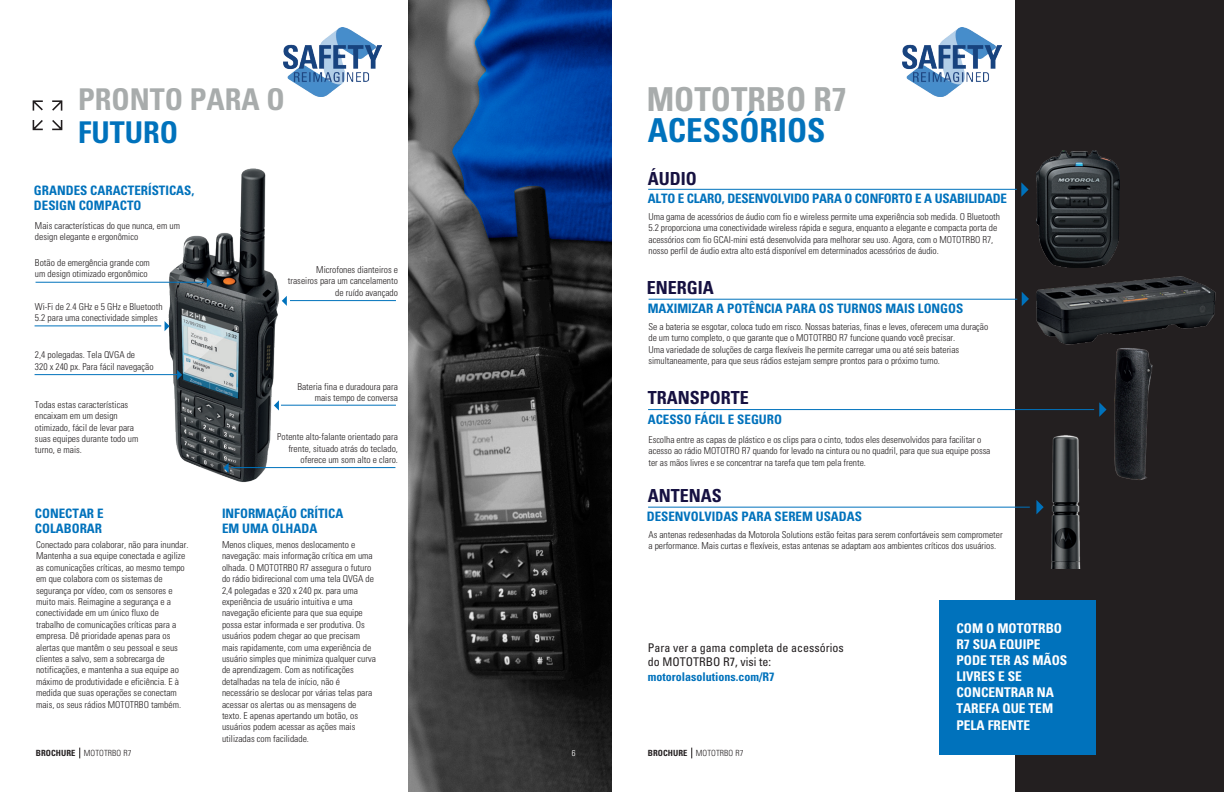
<style>
.page{position:relative;width:1224px;height:792px;background:#fff}
.page>*{position:absolute;margin:0;border:0;box-sizing:border-box;transform-origin:0 0}
.t1{font:700 condensed 33px "Univers";color:#a8acac}
.t2{font:700 condensed 33px "Univers";color:#0072bc}
.t3{font:700 condensed 30px "Univers";color:#a8acac}
.t4{font:700 condensed 30px "Univers";color:#0072bc}
.t5{font:700 condensed 18px "Univers";color:#161141}
.t6{font:700 condensed 13.4px/16.1px "Univers";color:#fff}
.t7{font:700 condensed 13px/15.6px "Univers";color:#0072bc}
.t8{font:condensed 12px/14.4px "Univers";color:#231f20}
.t9{font:700 condensed 12px "Univers";color:#0072bc}
.t10{font:300 condensed 9.5px/11.4px "Univers";color:#231f20}
.t11{font:300 condensed 8.5px "Univers";letter-spacing:.01em;color:#231f20}
.t12{font:300 condensed 8.5px "Univers";color:#fff}
.s1{font-weight:700}
</style>
<div class="page">
<div style="left:1016px;top:0;width:208px;height:792px;background:#231f20"></div>
<svg style="left:32px;top:100px;width:31px;height:31px"></svg>
<img style="left:408px;top:0;width:204px;height:792px">
<div style="left:939px;top:600px;width:156px;height:155px;background:#0072bc"></div>
<hr style="left:648px;top:189px;width:369px;height:1px;background:#0072bc">
<hr style="left:649px;top:299px;width:368px;height:1px;background:#0072bc">
<hr style="left:648px;top:409px;width:446px;height:1px;background:#0072bc">
<hr style="left:648px;top:507px;width:382px;height:1px;background:#0072bc">
<img style="left:1036px;top:151px;width:83px;height:108px">
<img style="left:1036px;top:259px;width:180px;height:86px">
<img style="left:1105px;top:330px;width:62px;height:150px">
<img style="left:1051px;top:435px;width:30px;height:133px">
<svg style="left:1036px;top:500px;width:8px;height:14px"></svg>
<svg style="left:1099px;top:402px;width:8px;height:15px"></svg>
<svg style="left:1022px;top:292px;width:7px;height:14px"></svg>
<svg style="left:1021px;top:182px;width:8px;height:15px"></svg>
<img style="left:159px;top:168px;width:131px;height:314px">
<hr style="left:35px;top:374px;width:142px;height:1px;background:#0072bc">
<hr style="left:35px;top:325px;width:126px;height:1px;background:#0072bc">
<hr style="left:290px;top:300px;width:106px;height:1px;background:#0072bc">
<hr style="left:281px;top:405px;width:115px;height:1px;background:#0072bc">
<hr style="left:231px;top:467px;width:164px;height:1px;background:#0072bc">
<hr style="left:36px;top:282px;width:168px;height:1px;background:#0072bc">
<svg style="left:177px;top:370px;width:5px;height:10px"></svg>
<svg style="left:165px;top:321px;width:5px;height:10px"></svg>
<svg style="left:282px;top:296px;width:5px;height:10px"></svg>
<svg style="left:274px;top:400px;width:5px;height:11px"></svg>
<svg style="left:224px;top:463px;width:5px;height:10px"></svg>
<svg style="left:207px;top:277px;width:5px;height:11px"></svg>
<img style="left:283px;top:28px;width:99px;height:68px">
<img style="left:903px;top:28px;width:98px;height:68px">
<h2 class="t3" style="left:78px;top:81px;width:208px">PRONTO PARA O</h2>
<h2 class="t4" style="left:78px;top:114px;width:101px">FUTURO</h2>
<h3 class="t7" style="left:34px;top:182px;width:162px">GRANDES CARACTERÍSTICAS,<br>DESIGN COMPACTO</h3>
<p class="t10" style="left:35px;top:220px;width:147px">Mais características do que nunca, em um design elegante e ergonômico</p>
<p class="t10" style="left:35px;top:257px;width:116px">Botão de emergência grande com um design otimizado ergonômico</p>
<p class="t10" style="left:35px;top:301px;width:129px">Wi-Fi de 2.4 GHz e 5 GHz e Bluetooth<br>5.2 para uma conectividade simples</p>
<p class="t10" style="left:35px;top:349px;width:120px">2,4 polegadas. Tela QVGA de<br>320 x 240 px. Para fácil navegação</p>
<p class="t10" style="left:35px;top:399px;width:105px">Todas estas características encaixam em um design otimizado, fácil de levar para suas equipes durante todo um turno, e mais.</p>
<h3 class="t7" style="left:35px;top:505px;width:70px">CONECTAR E<br>COLABORAR</h3>
<p class="t10" style="left:288px;top:264px;width:112px;text-align:right">Microfones dianteiros e traseiros para um cancelamento de ruído avançado</p>
<p class="t10" style="left:297px;top:381px;width:102px;text-align:right">Bateria fina e duradoura para mais tempo de conversa</p>
<p class="t10" style="left:277px;top:431px;width:122px;text-align:right">Potente alto-falante orientado para frente, situado atrás do teclado, oferece um som alto e claro.</p>
<h3 class="t7" style="left:222px;top:505px;width:123px">INFORMAÇÃO CRÍTICA<br>EM UMA OLHADA</h3>
<p class="t10" style="left:36px;top:539px;width:154px">Conectado para colaborar, não para inundar.<br>Mantenha a sua equipe conectada e agilize as comunicações críticas, ao mesmo tempo em que colabora com os sistemas de segurança por vídeo, com os sensores e muito mais. Reimagine a segurança e a conectividade em um único fluxo de trabalho de comunicações críticas para a empresa. Dê prioridade apenas para os alertas que mantêm o seu pessoal e seus clientes a salvo, sem a sobrecarga de notificações, e mantenha a sua equipe ao máximo de produtividade e eficiência. E à medida que suas operações se conectam mais, os seus rádios MOTOTRBO também.</p>
<p class="t10" style="left:222px;top:539px;width:156px">Menos cliques, menos deslocamento e navegação: mais informação crítica em uma olhada. O MOTOTRBO R7 assegura o futuro do rádio bidirecional com uma tela QVGA de 2,4 polegadas e 320 x 240 px. para uma experiência de usuário intuitiva e uma navegação eficiente para que sua equipe possa estar informada e ser produtiva. Os usuários podem chegar ao que precisam mais rapidamente, com uma experiência de usuário simples que minimiza qualquer curva de aprendizagem. Com as notificações detalhadas na tela de início, não é necessário se deslocar por várias telas para acessar os alertas ou as mensagens de texto. E apenas apertando um botão, os usuários podem acessar as ações mais utilizadas com facilidade.</p>
<h1 class="t1" style="left:647px;top:79px;width:201px">MOTOTRBO R7</h1>
<h1 class="t2" style="left:648px;top:110px;width:179px">ACESSÓRIOS</h1>
<h3 class="t5" style="left:648px;top:167px;width:50px">ÁUDIO</h3>
<h3 class="t7" style="left:648px;top:191px;width:361px">ALTO E CLARO, DESENVOLVIDO PARA O CONFORTO E A USABILIDADE</h3>
<p class="t10" style="left:649px;top:211px;width:353px">Uma gama de acessórios de áudio com fio e wireless permite uma experiência sob medida. O Bluetooth 5.2 proporciona uma conectividade wireless rápida e segura, enquanto a elegante e compacta porta de acessórios com fio GCAI-mini está desenvolvida para melhorar seu uso. Agora, com o MOTOTRBO R7, nosso perfil de áudio extra alto está disponível em determinados acessórios de áudio.</p>
<h3 class="t5" style="left:647px;top:277px;width:69px">ENERGIA</h3>
<h3 class="t7" style="left:648px;top:301px;width:317px">MAXIMIZAR A POTÊNCIA PARA OS TURNOS MAIS LONGOS</h3>
<p class="t10" style="left:649px;top:321px;width:341px">Se a bateria se esgotar, coloca tudo em risco. Nossas baterias, finas e leves, oferecem uma duração de um turno completo, o que garante que o MOTOTRBO R7 funcione quando você precisar.<br>Uma variedade de soluções de carga flexíveis lhe permite carregar uma ou até seis baterias simultaneamente, para que seus rádios estejam sempre prontos para o próximo turno.</p>
<h3 class="t5" style="left:648px;top:387px;width:103px">TRANSPORTE</h3>
<h3 class="t7" style="left:648px;top:411px;width:136px">ACESSO FÁCIL E SEGURO</h3>
<p class="t10" style="left:649px;top:434px;width:344px">Escolha entre as capas de plástico e os clips para o cinto, todos eles desenvolvidos para facilitar o acesso ao rádio MOTOTRO R7 quando for levado na cintura ou no quadril, para que sua equipe possa ter as mãos livres e se concentrar na tarefa que tem pela frente.</p>
<h3 class="t5" style="left:648px;top:484px;width:76px">ANTENAS</h3>
<h3 class="t7" style="left:647px;top:508px;width:217px">DESENVOLVIDAS PARA SEREM USADAS</h3>
<p class="t10" style="left:649px;top:529px;width:356px">As antenas redesenhadas da Motorola Solutions estão feitas para serem confortáveis sem comprometer a performance. Mais curtas e flexíveis, estas antenas se adaptam aos ambientes críticos dos usuários.</p>
<p class="t8" style="left:648px;top:640px;width:197px">Para ver a gama completa de acessórios do MOTOTRBO R7, visi te:</p>
<p class="t9" style="left:648px;top:669px;width:128px">motorolasolutions.com/R7</p>
<h3 class="t6" style="left:956px;top:620px;width:112px">COM O MOTOTRBO<br>R7 SUA EQUIPE<br>PODE TER AS MÃOS<br>LIVRES E SE<br>CONCENTRAR NA<br>TAREFA QUE TEM<br>PELA FRENTE</h3>
<p class="t12" style="left:572px;top:748px;width:5px">6</p>
<p class="t11" style="left:36px;top:748px;width:97px"><span class="s1">BROCHURE</span> MOTOTRBO R7</p>
<p class="t11" style="left:648px;top:748px;width:97px"><span class="s1">BROCHURE</span> MOTOTRBO R7</p>
</div>
